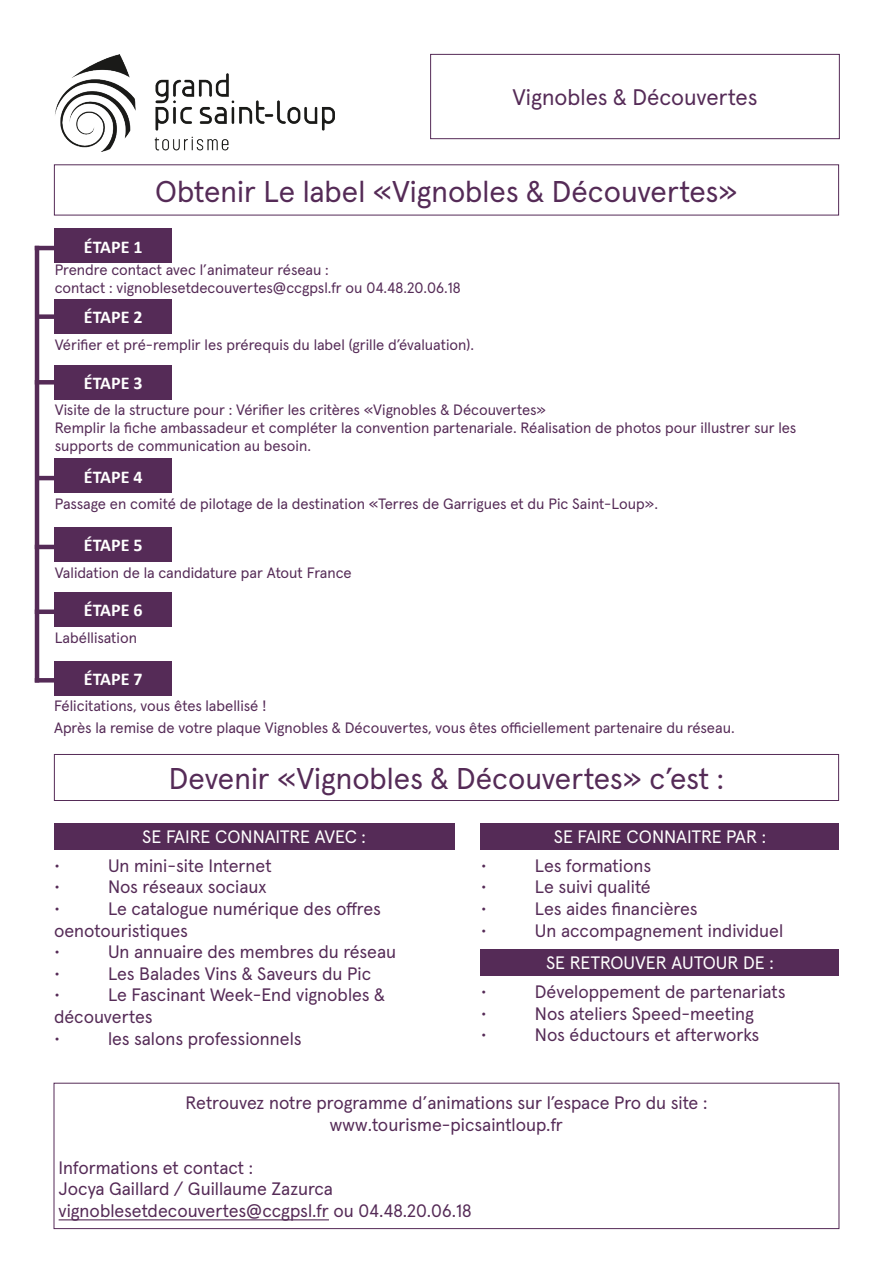
<style>
.page{position:relative;width:893px;height:1263px;background:#fff}
.page>*{position:absolute;margin:0;border:0;box-sizing:border-box;transform-origin:0 0}
.t1{font:30px "Apercu Pro";color:#552b57}
.t2{font:22.5px "Apercu Pro";color:#552b57}
.t3{font:18px/21.6px "Apercu Pro";color:#552b57}
.t4{font:18px "Apercu Pro";color:#fff}
.t5{font:700 18px "Calibri";color:#fff}
.t6{font:15px/18px "Apercu Pro";color:#552b57}
</style>
<div class="page">
<img style="left:55px;top:54px;width:280px;height:97px">
<div style="left:430px;top:54px;width:410px;height:85px;border:1px solid #552b57"></div>
<hr style="left:35px;top:246px;width:4px;height:436px;background:#552b57">
<div style="left:55px;top:229px;width:117px;height:34px;background:#552b57"></div>
<hr style="left:35px;top:246px;width:33px;height:4px;background:#552b57">
<div style="left:55px;top:300px;width:117px;height:34px;background:#552b57"></div>
<div style="left:37px;top:314px;width:33px;height:5px;background:#552b57"></div>
<div style="left:55px;top:365px;width:117px;height:34px;background:#552b57"></div>
<hr style="left:35px;top:380px;width:33px;height:4px;background:#552b57">
<div style="left:55px;top:459px;width:117px;height:34px;background:#552b57"></div>
<hr style="left:37px;top:476px;width:33px;height:4px;background:#552b57">
<div style="left:55px;top:528px;width:117px;height:34px;background:#552b57"></div>
<hr style="left:35px;top:545px;width:33px;height:4px;background:#552b57">
<div style="left:55px;top:592px;width:117px;height:34px;background:#552b57"></div>
<div style="left:35px;top:609px;width:33px;height:5px;background:#552b57"></div>
<div style="left:55px;top:661px;width:117px;height:34px;background:#552b57"></div>
<hr style="left:35px;top:678px;width:33px;height:4px;background:#552b57">
<div style="left:54px;top:823px;width:400px;height:26px;background:#552b57"></div>
<div style="left:54px;top:754px;width:785px;height:47px;border:1px solid #552b57"></div>
<div style="left:481px;top:823px;width:358px;height:26px;background:#552b57"></div>
<div style="left:481px;top:949px;width:358px;height:26px;background:#552b57"></div>
<hr style="left:59px;top:1219px;width:270px;height:1px;background:#552b57">
<div style="left:54px;top:1083px;width:785px;height:146px;border:1px solid #552b57"></div>
<h2 class="t2" style="left:512px;top:80px;width:246px">Vignobles &amp; Découvertes</h2>
<p class="t5" style="left:84px;top:234px;width:60px">ÉTAPE 1</p>
<h1 class="t1" style="left:155px;top:168px;width:584px">Obtenir Le label «Vignobles &amp; Découvertes»</h1>
<p class="t6" style="left:55px;top:259px;width:408px">Prendre contact avec l’animateur réseau :<br>contact : vignoblesetdecouvertes@ccgpsl.fr ou 04.48.20.06.18</p>
<p class="t5" style="left:84px;top:305px;width:60px">ÉTAPE 2</p>
<p class="t6" style="left:55px;top:334px;width:421px">Vérifier et pré-remplir les prérequis du label (grille d’évaluation).</p>
<p class="t5" style="left:84px;top:370px;width:60px">ÉTAPE 3</p>
<p class="t6" style="left:55px;top:400px;width:743px">Visite de la structure pour : Vérifier les critères «Vignobles &amp; Découvertes»<br>Remplir la fiche ambassadeur et compléter la convention partenariale. Réalisation de photos pour illustrer sur les supports de communication au besoin.</p>
<p class="t5" style="left:84px;top:464px;width:60px">ÉTAPE 4</p>
<p class="t6" style="left:55px;top:493px;width:605px">Passage en comité de pilotage de la destination «Terres de Garrigues et du Pic Saint-Loup».</p>
<p class="t5" style="left:84px;top:533px;width:60px">ÉTAPE 5</p>
<p class="t6" style="left:55px;top:562px;width:299px">Validation de la candidature par Atout France</p>
<p class="t5" style="left:84px;top:597px;width:60px">ÉTAPE 6</p>
<p class="t6" style="left:55px;top:627px;width:84px">Labéllisation</p>
<p class="t5" style="left:84px;top:666px;width:60px">ÉTAPE 7</p>
<p class="t6" style="left:54px;top:694px;width:682px;line-height:21.6px">Félicitations, vous êtes labellisé !<br>Après la remise de votre plaque Vignobles &amp; Découvertes, vous êtes officiellement partenaire du réseau.</p>
<h1 class="t1" style="left:169px;top:756px;width:557px">Devenir «Vignobles &amp; Découvertes» c’est :</h1>
<p class="t4" style="left:142px;top:823px;width:225px">SE FAIRE CONNAITRE AVEC :</p>
<p class="t3" style="left:54px;top:853px;width:8px">•</p>
<p class="t3" style="left:108px;top:853px;width:165px">Un mini-site Internet</p>
<p class="t3" style="left:54px;top:875px;width:8px">•</p>
<p class="t3" style="left:108px;top:875px;width:160px">Nos réseaux sociaux</p>
<p class="t3" style="left:54px;top:896px;width:8px">•</p>
<p class="t3" style="left:54px;top:896px;width:328px;text-indent:54px">Le catalogue numérique des offres oenotouristiques<br>•</p>
<p class="t3" style="left:108px;top:939px;width:290px">Un annuaire des membres du réseau</p>
<p class="t3" style="left:54px;top:961px;width:8px">•</p>
<p class="t3" style="left:108px;top:961px;width:265px">Les Balades Vins &amp; Saveurs du Pic</p>
<p class="t3" style="left:54px;top:983px;width:8px">•</p>
<p class="t3" style="left:54px;top:983px;width:333px;text-indent:54px">Le Fascinant Week-End vignobles &amp; découvertes<br>•</p>
<p class="t3" style="left:108px;top:1026px;width:195px">les salons professionnels</p>
<p class="t4" style="left:554px;top:823px;width:214px">SE FAIRE CONNAITRE PAR :</p>
<p class="t3" style="left:481px;top:853px;width:8px">•</p>
<p class="t3" style="left:535px;top:853px;width:118px">Les formations</p>
<p class="t3" style="left:481px;top:875px;width:8px">•</p>
<p class="t3" style="left:535px;top:875px;width:117px">Le suivi qualité</p>
<p class="t3" style="left:481px;top:896px;width:8px">•</p>
<p class="t3" style="left:535px;top:896px;width:164px">Les aides financières</p>
<p class="t3" style="left:481px;top:918px;width:8px">•</p>
<p class="t3" style="left:535px;top:918px;width:250px">Un accompagnement individuel</p>
<p class="t4" style="left:546px;top:949px;width:229px">SE RETROUVER AUTOUR DE :</p>
<p class="t3" style="left:481px;top:979px;width:8px">•</p>
<p class="t3" style="left:535px;top:979px;width:252px">Développement de partenariats</p>
<p class="t3" style="left:481px;top:1001px;width:8px">•</p>
<p class="t3" style="left:535px;top:1001px;width:220px">Nos ateliers Speed-meeting</p>
<p class="t3" style="left:481px;top:1023px;width:8px">•</p>
<p class="t3" style="left:535px;top:1023px;width:226px">Nos éductours et afterworks</p>
<p class="t3" style="left:186px;top:1090px;width:523px;text-align:center">Retrouvez notre programme d’animations sur l’espace Pro du site : www.tourisme-picsaintloup.fr</p>
<p class="t3" style="left:59px;top:1155px;width:415px">Informations et contact :<br>Jocya Gaillard / Guillaume Zazurca vignoblesetdecouvertes@ccgpsl.fr ou 04.48.20.06.18</p>
</div>
